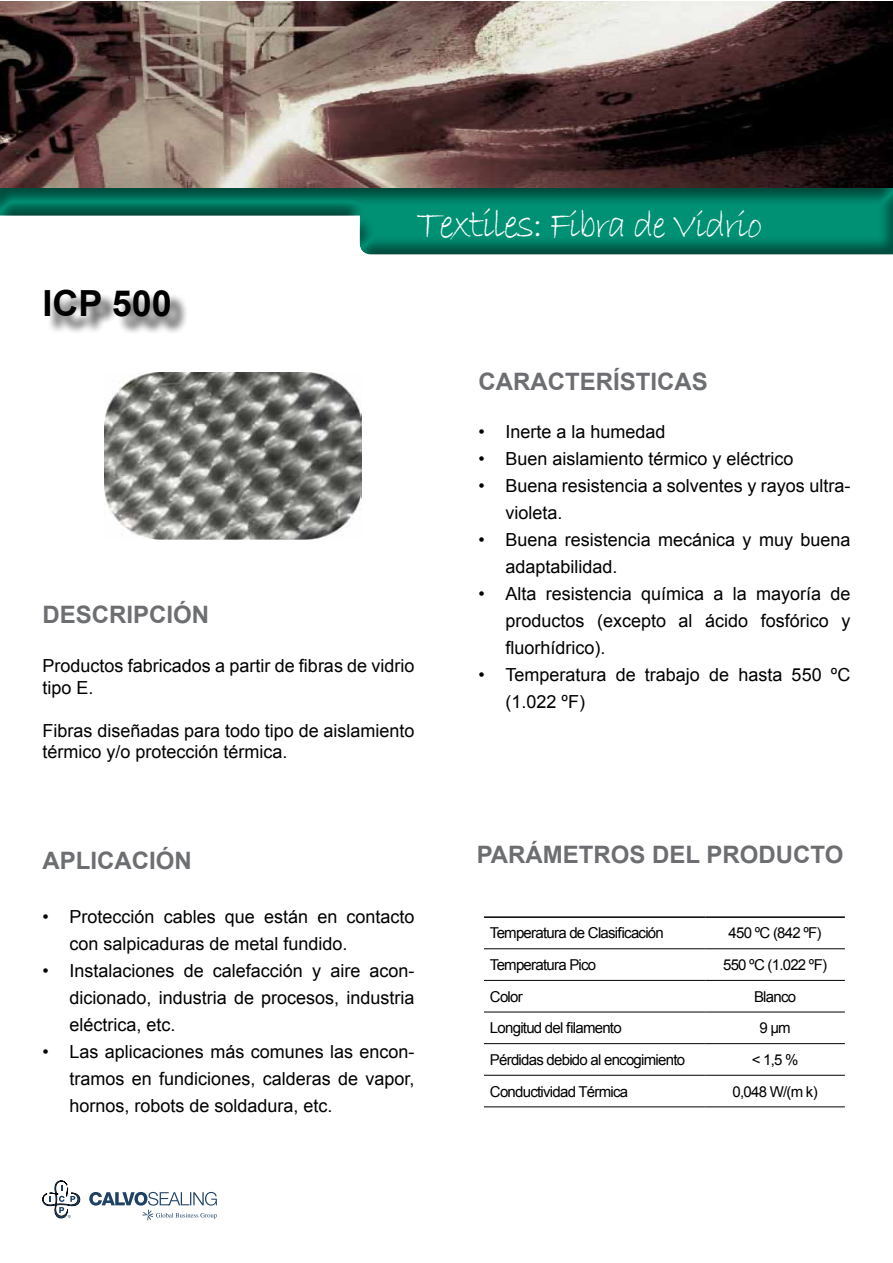
<style>
.page{position:relative;width:893px;height:1263px;background:#fff}
.page>*{position:absolute;margin:0;border:0;box-sizing:border-box;transform-origin:0 0}
.t1{font:39px "Bradley Hand ITC";letter-spacing:-.05em;color:#fff}
.t2{font:700 36px "Arial";color:#000}
.t3{font:700 24px "Arial";color:#6d6e71}
.t4{font:18px/27px "Arial";color:#000}
.t5{font:15px "Arial";letter-spacing:-.05em;color:#000}
.s1{font-size:42px}
</style>
<div class="page">
<div style="left:0;top:187px;width:892px;height:69px;background:#000;opacity:.5"></div>
<img style="left:0;top:1px;width:892px;height:187px">
<div style="left:47px;top:292px;width:142px;height:43px;background:#000;opacity:.75"></div>
<hr style="left:484px;top:980px;width:221px;height:1px;background:#000">
<hr style="left:705px;top:980px;width:140px;height:1px;background:#000">
<hr style="left:484px;top:1012px;width:221px;height:1px;background:#000">
<hr style="left:705px;top:1012px;width:140px;height:1px;background:#000">
<hr style="left:484px;top:1043px;width:221px;height:1px;background:#000">
<hr style="left:705px;top:1043px;width:140px;height:1px;background:#000">
<hr style="left:484px;top:1075px;width:221px;height:1px;background:#000">
<hr style="left:705px;top:1075px;width:140px;height:1px;background:#000">
<hr style="left:484px;top:1106px;width:221px;height:1px;background:#000">
<hr style="left:705px;top:1106px;width:140px;height:1px;background:#000">
<hr style="left:484px;top:916px;width:221px;height:2px;background:#000">
<hr style="left:705px;top:916px;width:140px;height:2px;background:#000">
<hr style="left:484px;top:948px;width:221px;height:1px;background:#000">
<hr style="left:705px;top:948px;width:140px;height:1px;background:#000">
<svg style="left:42px;top:1181px;width:39px;height:37px"></svg>
<svg style="left:89px;top:1192px;width:128px;height:28px"></svg>
<img style="left:104px;top:372px;width:258px;height:167px">
<h2 class="t2" style="left:43px;top:283px;width:131px">ICP 500</h2>
<h1 class="t1" style="left:417px;top:203px;width:348px"><span class="s1">Textiles:</span> Fibra de Vidrio</h1>
<h3 class="t3" style="left:43px;top:601px;width:168px">DESCRIPCIÓN</h3>
<p class="t4" style="left:43px;top:655px;width:374px;line-height:21.6px">Productos fabricados a partir de fibras de vidrio tipo E.</p>
<p class="t4" style="left:43px;top:720px;width:374px;line-height:21.6px">Fibras diseñadas para todo tipo de aislamiento térmico y/o protección térmica.</p>
<h3 class="t3" style="left:42px;top:848px;width:151px">APLICACIÓN</h3>
<p class="t4" style="left:69px;top:903px;width:347px;text-indent:-27px">• Protección cables que están en contacto con salpicaduras de metal fundido.</p>
<p class="t4" style="left:69px;top:957px;width:347px;text-align:justify;text-indent:-27px">• Instalaciones de calefacción y aire acon&shy;dicionado, industria de procesos, industria eléctrica, etc.</p>
<p class="t4" style="left:69px;top:1038px;width:347px;text-align:justify;text-indent:-27px">• Las aplicaciones más comunes las encon&shy;tramos en fundiciones, calderas de vapor, hornos, robots de soldadura, etc.</p>
<h3 class="t3" style="left:478px;top:368px;width:231px">CARACTERÍSTICAS</h3>
<p class="t4" style="left:478px;top:418px;width:189px">• Inerte a la humedad</p>
<p class="t4" style="left:478px;top:445px;width:317px">• Buen aislamiento térmico y eléctrico</p>
<p class="t4" style="left:505px;top:472px;width:347px;text-indent:-27px">• Buena resistencia a solventes y rayos ultra&shy;violeta.</p>
<p class="t4" style="left:505px;top:526px;width:347px;text-indent:-27px">• Buena resistencia mecánica y muy buena adaptabilidad.</p>
<p class="t4" style="left:505px;top:580px;width:347px;text-align:justify;text-indent:-27px">• Alta resistencia química a la mayoría de productos (excepto al ácido fosfórico y fluorhídrico).</p>
<p class="t4" style="left:505px;top:661px;width:347px;text-indent:-27px">• Temperatura de trabajo de hasta 550 ºC (1.022 ºF)</p>
<h3 class="t3" style="left:477px;top:841px;width:368px">PARÁMETROS DEL PRODUCTO</h3>
<p class="t5" style="left:490px;top:925px;width:175px">Temperatura de Clasificación</p>
<p class="t5" style="left:729px;top:925px;width:94px">450 ºC (842 ºF)</p>
<p class="t5" style="left:490px;top:956px;width:108px">Temperatura Pico</p>
<p class="t5" style="left:723px;top:956px;width:105px">550 ºC (1.022 ºF)</p>
<p class="t5" style="left:490px;top:988px;width:34px">Color</p>
<p class="t5" style="left:754px;top:988px;width:44px">Blanco</p>
<p class="t5" style="left:490px;top:1020px;width:133px">Longitud del filamento</p>
<p class="t5" style="left:759px;top:1020px;width:33px">9 µm</p>
<p class="t5" style="left:490px;top:1051px;width:197px">Pérdidas debido al encogimiento</p>
<p class="t5" style="left:752px;top:1051px;width:48px">&lt; 1,5 %</p>
<p class="t5" style="left:490px;top:1083px;width:140px">Conductividad Térmica</p>
<p class="t5" style="left:732px;top:1083px;width:87px">0,048 W/(m k)</p>
</div>
